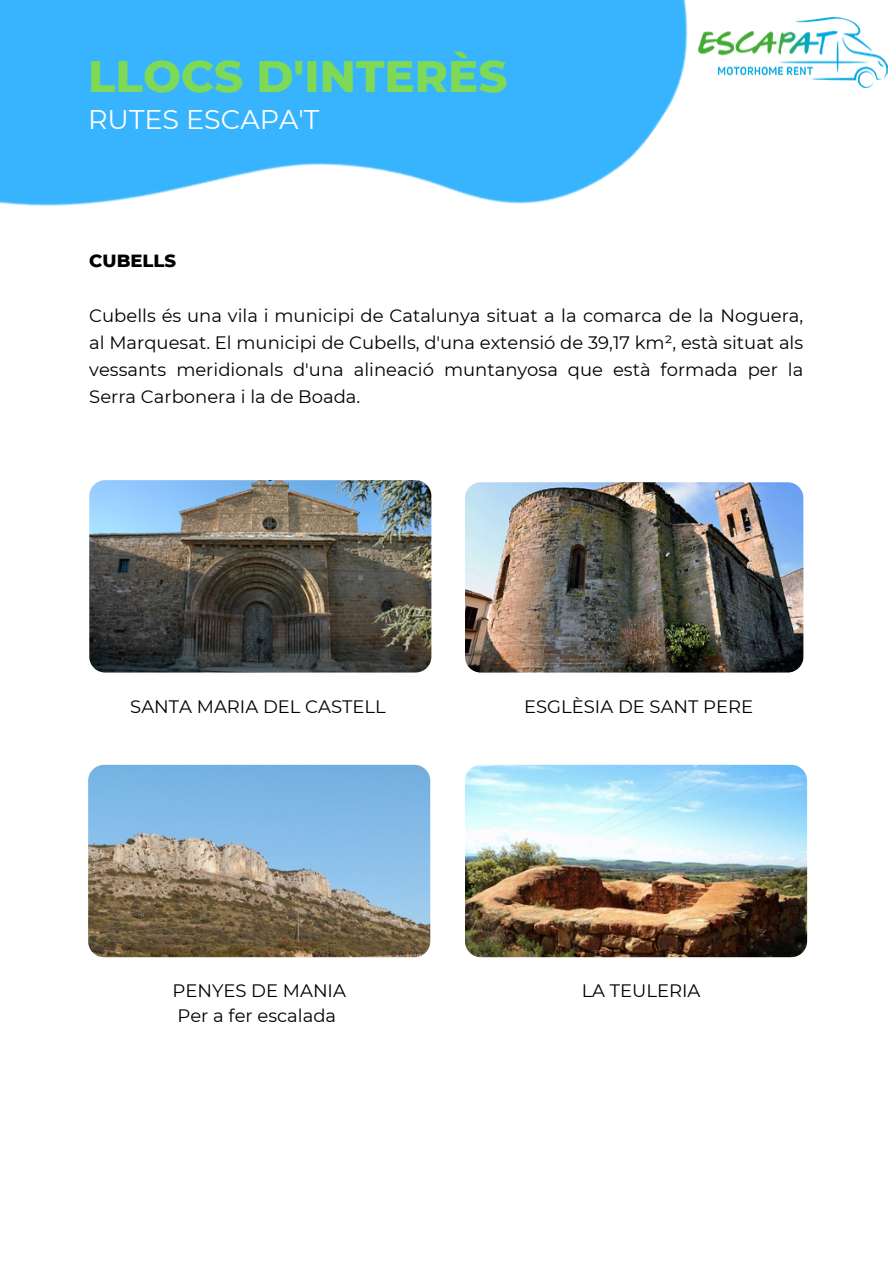
<style>
.page{position:relative;width:893px;height:1264px;background:#fff}
.page>*{position:absolute;margin:0;border:0;box-sizing:border-box;transform-origin:0 0}
.t1{font:800 45px "Montserrat";color:#7ed957}
.t2{font:27px "Montserrat";color:#fff}
.t3{font:18px/27px "Montserrat";color:#000;text-align:justify}
.t4{font:800 18px "Montserrat";color:#000}
</style>
<div class="page">
<img style="left:0;top:0;width:803px;height:519px">
<img style="left:693px;top:14px;width:195px;height:74px">
<img style="left:89px;top:480px;width:342px;height:192px;border-radius:16px">
<img style="left:465px;top:482px;width:338px;height:190px;border-radius:16px">
<img style="left:88px;top:764px;width:342px;height:193px;border-radius:16px">
<img style="left:465px;top:764px;width:342px;height:193px;border-radius:16px">
<h1 class="t1" style="left:88px;top:49px;width:421px">LLOCS D'INTERÈS</h1>
<h2 class="t2" style="left:88px;top:102px;width:233px">RUTES ESCAPA'T</h2>
<p class="t4" style="left:89px;top:250px;width:88px">CUBELLS</p>
<p class="t3" style="left:89px;top:302px;width:715px">Cubells és una vila i municipi de Catalunya situat a la comarca de la Noguera, al Marquesat. El municipi de Cubells, d'una extensió de 39,17 km², està situat als vessants meridionals d'una alineació muntanyosa que està formada per la Serra Carbonera i la de Boada.</p>
<p class="t3" style="left:130px;top:693px;width:257px">SANTA MARIA DEL CASTELL</p>
<p class="t3" style="left:524px;top:693px;width:230px">ESGLÈSIA DE SANT PERE</p>
<p class="t3" style="left:172px;top:978px;width:175px;line-height:24.8px">PENYES DE MANIA<br>Per a fer escalada</p>
<p class="t3" style="left:581px;top:977px;width:120px">LA TEULERIA</p>
</div>
